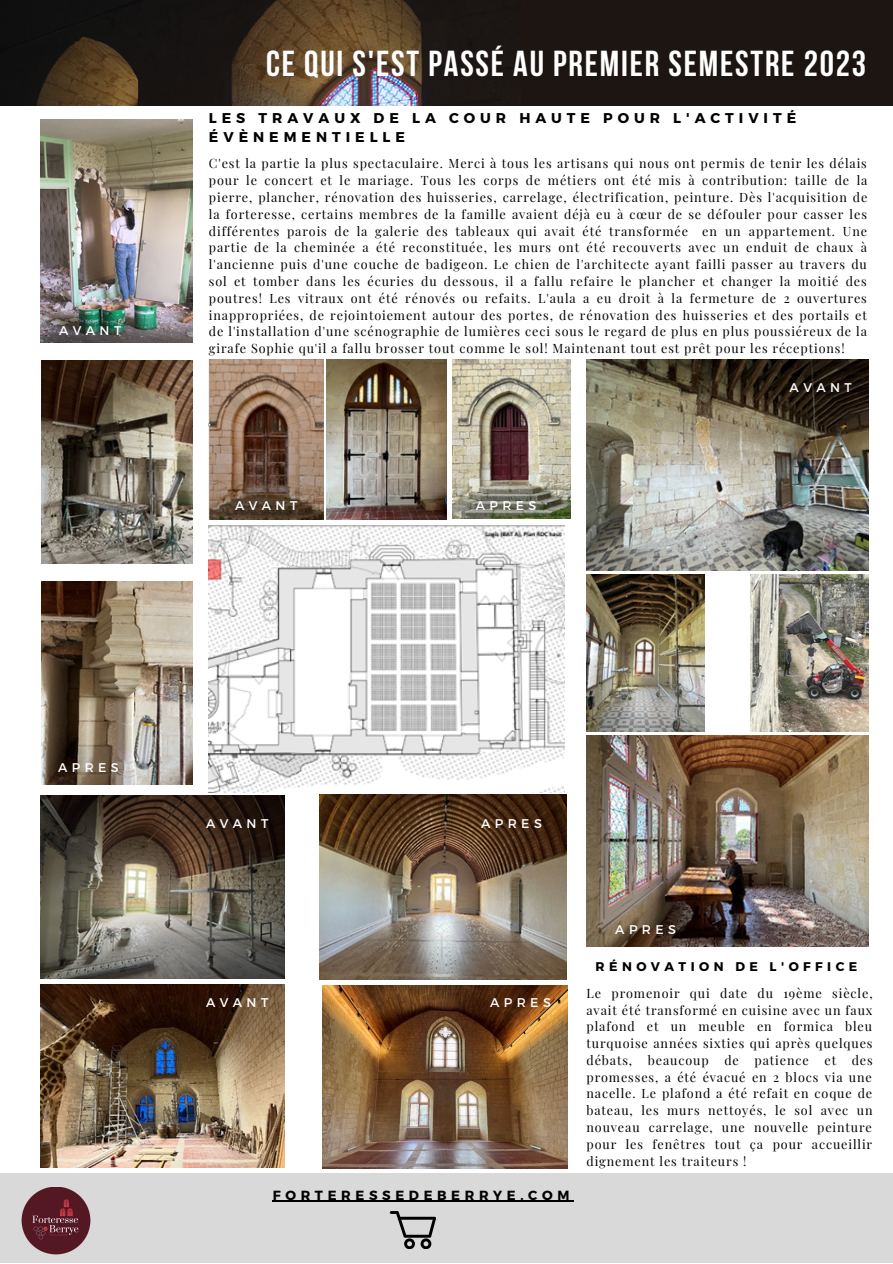
<style>
.page{position:relative;width:893px;height:1264px;background:#fff}
.page>*{position:absolute;margin:0;border:0;box-sizing:border-box;transform-origin:0 0}
.t1{font:700 36px "Bebas Neue";letter-spacing:.05em;color:#fff}
.t2{font:700 14.1px/19px "Montserrat";letter-spacing:.35em;color:#000}
.t3{font:700 13.2px "Montserrat";letter-spacing:.35em;color:#000}
.t4{font:12.6px/16.8px "Playfair Display";letter-spacing:.07em;color:#000;text-align:justify}
.t5{font:12.6px "Montserrat";letter-spacing:.35em;color:#fff}
.t6{font:700 12.6px "Montserrat";letter-spacing:.35em;color:#000}
</style>
<div class="page">
<div style="left:0;top:0;width:892px;height:106px;background:#1d1512"></div>
<div style="left:0;top:1173px;width:892px;height:89px;background:#d9d9d9"></div>
<svg style="left:390px;top:1211px;width:46px;height:37px"></svg>
<img style="left:0;top:0;width:423px;height:106px">
<img style="left:22px;top:1187px;width:68px;height:67px">
<img style="left:209px;top:525px;width:355px;height:268px">
<img style="left:41px;top:984px;width:244px;height:183px">
<img style="left:209px;top:359px;width:114px;height:160px">
<img style="left:452px;top:359px;width:118px;height:159px">
<img style="left:326px;top:359px;width:121px;height:160px">
<img style="left:41px;top:120px;width:152px;height:222px">
<img style="left:41px;top:360px;width:152px;height:203px">
<img style="left:41px;top:581px;width:152px;height:203px">
<img style="left:41px;top:795px;width:244px;height:183px">
<img style="left:320px;top:794px;width:246px;height:185px">
<img style="left:586px;top:359px;width:282px;height:212px">
<img style="left:750px;top:574px;width:118px;height:158px">
<img style="left:586px;top:574px;width:118px;height:158px">
<img style="left:586px;top:735px;width:282px;height:211px">
<img style="left:322px;top:985px;width:245px;height:183px">
<hr style="left:273px;top:1200px;width:301px;height:1px;background:#000">
<p class="t5" style="left:59px;top:322px;width:64px">AVANT</p>
<p class="t1" style="left:266px;top:49px;width:601px">CE QUI S'EST PASSÉ AU PREMIER SEMESTRE 2023</p>
<p class="t2" style="left:209px;top:108px;width:588px">LES TRAVAUX DE LA COUR HAUTE POUR L'ACTIVITÉ<br>ÉVÈNEMENTIELLE</p>
<p class="t4" style="left:209px;top:155px;width:660px">C'est la partie la plus spectaculaire. Merci à tous les artisans qui nous ont permis de tenir les délais pour le concert et le mariage. Tous les corps de métiers ont été mis à contribution: taille de la pierre, plancher, rénovation des huisseries, carrelage, électrification, peinture. Dès l'acquisition de la forteresse, certains membres de la famille avaient déjà eu à cœur de se défouler pour casser les différentes parois de la galerie des tableaux qui avait été transformée en un appartement. Une partie de la cheminée a été reconstituée, les murs ont été recouverts avec un enduit de chaux à l'ancienne puis d'une couche de badigeon. Le chien de l'architecte ayant failli passer au travers du sol et tomber dans les écuries du dessous, il a fallu refaire le plancher et changer la moitié des poutres! Les vitraux ont été rénovés ou refaits. L'aula a eu droit à la fermeture de 2 ouvertures inappropriées, de rejointoiement autour des portes, de rénovation des huisseries et des portails et de l'installation d'une scénographie de lumières ceci sous le regard de plus en plus poussiéreux de la girafe Sophie qu'il a fallu brosser tout comme le sol! Maintenant tout est prêt pour les réceptions!</p>
<p class="t5" style="left:235px;top:497px;width:64px">AVANT</p>
<p class="t5" style="left:475px;top:497px;width:62px">APRES</p>
<p class="t5" style="left:789px;top:379px;width:64px">AVANT</p>
<p class="t5" style="left:58px;top:759px;width:62px">APRES</p>
<p class="t5" style="left:206px;top:815px;width:64px">AVANT</p>
<p class="t5" style="left:481px;top:815px;width:62px">APRES</p>
<p class="t5" style="left:206px;top:993px;width:64px">AVANT</p>
<p class="t5" style="left:490px;top:993px;width:62px">APRES</p>
<p class="t3" style="left:273px;top:1186px;width:298px">FORTERESSEDEBERRYE.COM</p>
<p class="t5" style="left:615px;top:921px;width:62px">APRES</p>
<p class="t6" style="left:595px;top:958px;width:263px">RÉNOVATION DE L'OFFICE</p>
<p class="t4" style="left:586px;top:984px;width:288px">Le promenoir qui date du 19ème siècle, avait été transformé en cuisine avec un faux plafond et un meuble en formica bleu turquoise années sixties qui après quelques débats, beaucoup de patience et des promesses, a été évacué en 2 blocs via une nacelle. Le plafond a été refait en coque de bateau, les murs nettoyés, le sol avec un nouveau carrelage, une nouvelle peinture pour les fenêtres tout ça pour accueillir dignement les traiteurs !</p>
</div>
